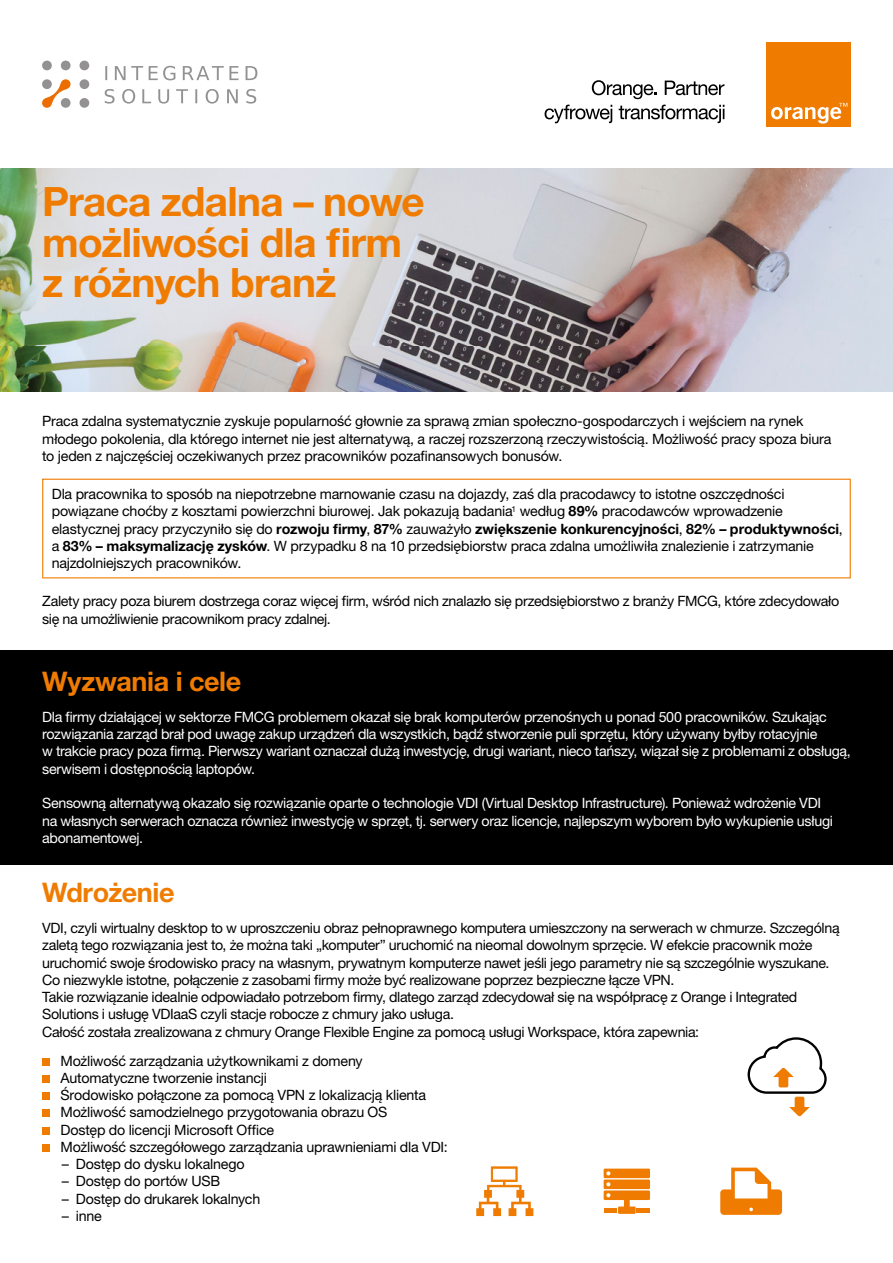
<style>
.page{position:relative;width:893px;height:1263px;background:#fff}
.page>*{position:absolute;margin:0;border:0;box-sizing:border-box;transform-origin:0 0}
.t1{font:700 40.5px/40.5px "Helvetica Neue LT Pro";letter-spacing:-.02em;color:#ef7c00}
.t2{font:700 27px "Helvetica Neue LT Pro";letter-spacing:-.015em;color:#ef7c00}
.t3{font:14.25px/17.2px "Helvetica Neue LT Pro";letter-spacing:-.02em;color:#000}
.t4{font:14.25px/17.2px "Helvetica Neue LT Pro";letter-spacing:-.025em;color:#fff}
.s1{font-weight:700}
</style>
<div class="page">
<img style="left:0;top:168px;width:893px;height:223px">
<div style="left:0;top:650px;width:893px;height:214px;background:#000"></div>
<svg style="left:42px;top:479px;width:809px;height:99px"></svg>
<div style="left:42px;top:1058px;width:8px;height:7px;background:#ef7c00"></div>
<div style="left:42px;top:1075px;width:8px;height:8px;background:#ef7c00"></div>
<div style="left:42px;top:1092px;width:8px;height:8px;background:#ef7c00"></div>
<div style="left:42px;top:1110px;width:8px;height:7px;background:#ef7c00"></div>
<div style="left:42px;top:1127px;width:8px;height:7px;background:#ef7c00"></div>
<div style="left:42px;top:1144px;width:8px;height:8px;background:#ef7c00"></div>
<div style="left:767px;top:42px;width:84px;height:84px;background:#ef7c00"></div>
<svg style="left:771px;top:103px;width:76px;height:21px"></svg>
<svg style="left:748px;top:1037px;width:79px;height:79px"></svg>
<svg style="left:476px;top:1166px;width:57px;height:50px"></svg>
<svg style="left:604px;top:1168px;width:46px;height:46px"></svg>
<svg style="left:720px;top:1167px;width:62px;height:48px"></svg>
<svg style="left:79px;top:98px;width:10px;height:10px"></svg>
<svg style="left:79px;top:61px;width:10px;height:10px"></svg>
<svg style="left:79px;top:79px;width:10px;height:10px"></svg>
<svg style="left:60px;top:61px;width:11px;height:10px"></svg>
<svg style="left:42px;top:61px;width:10px;height:10px"></svg>
<svg style="left:42px;top:79px;width:29px;height:29px"></svg>
<svg style="left:105px;top:66px;width:38px;height:14px"></svg>
<svg style="left:149px;top:66px;width:26px;height:14px"></svg>
<svg style="left:183px;top:66px;width:74px;height:14px"></svg>
<svg style="left:105px;top:89px;width:30px;height:15px"></svg>
<svg style="left:142px;top:89px;width:114px;height:15px"></svg>
<svg style="left:592px;top:80px;width:65px;height:19px"></svg>
<svg style="left:665px;top:81px;width:59px;height:14px"></svg>
<svg style="left:545px;top:105px;width:67px;height:18px"></svg>
<svg style="left:619px;top:105px;width:105px;height:18px"></svg>
<h1 class="t1" style="left:42px;top:180px;width:384px">Praca zdalna – nowe możliwości dla firm z różnych branż</h1>
<p class="t3" style="left:42px;top:413px;width:791px">Praca zdalna systematycznie zyskuje popularność głownie za sprawą zmian społeczno-gospodarczych i wejściem na rynek młodego pokolenia, dla którego internet nie jest alternatywą, a raczej rozszerzoną rzeczywistością. Możliwość pracy spoza biura to jeden z najczęściej oczekiwanych przez pracowników pozafinansowych bonusów.</p>
<p class="t3" style="left:52px;top:485px;width:793px">Dla pracownika to sposób na niepotrzebne marnowanie czasu na dojazdy, zaś dla pracodawcy to istotne oszczędności powiązane choćby z kosztami powierzchni biurowej. Jak pokazują badania<sup>1</sup> według <span class="s1">89%</span> pracodawców wprowadzenie elastycznej pracy przyczyniło się do <span class="s1">rozwoju firmy</span>, <span class="s1">87%</span> zauważyło <span class="s1">zwiększenie konkurencyjności</span>, <span class="s1">82% – produktywności</span>, a <span class="s1">83% – maksymalizację zysków</span>. W przypadku 8 na 10 przedsiębiorstw praca zdalna umożliwiła znalezienie i zatrzymanie najzdolniejszych pracowników.</p>
<p class="t3" style="left:42px;top:592px;width:799px">Zalety pracy poza biurem dostrzega coraz więcej firm, wśród nich znalazło się przedsiębiorstwo z branży FMCG, które zdecydowało się na umożliwienie pracownikom pracy zdalnej.</p>
<h2 class="t2" style="left:42px;top:664px;width:201px">Wyzwania i cele</h2>
<p class="t4" style="left:42px;top:708px;width:810px">Dla firmy działającej w sektorze FMCG problemem okazał się brak komputerów przenośnych u ponad 500 pracowników. Szukając rozwiązania zarząd brał pod uwagę zakup urządzeń dla wszystkich, bądź stworzenie puli sprzętu, który używany byłby rotacyjnie<br>w trakcie pracy poza firmą. Pierwszy wariant oznaczał dużą inwestycję, drugi wariant, nieco tańszy, wiązał się z problemami z obsługą, serwisem i dostępnością laptopów.</p>
<p class="t4" style="left:42px;top:794px;width:792px">Sensowną alternatywą okazało się rozwiązanie oparte o technologie VDI (Virtual Desktop Infrastructure). Ponieważ wdrożenie VDI na własnych serwerach oznacza również inwestycję w sprzęt, tj. serwery oraz licencje, najlepszym wyborem było wykupienie usługi abonamentowej.</p>
<h2 class="t2" style="left:42px;top:875px;width:134px">Wdrożenie</h2>
<p class="t3" style="left:42px;top:919px;width:799px">VDI, czyli wirtualny desktop to w uproszczeniu obraz pełnoprawnego komputera umieszczony na serwerach w chmurze. Szczególną zaletą tego rozwiązania jest to, że można taki „komputer” uruchomić na nieomal dowolnym sprzęcie. W efekcie pracownik może uruchomić swoje środowisko pracy na własnym, prywatnym komputerze nawet jeśli jego parametry nie są szczególnie wyszukane.<br>Co niezwykle istotne, połączenie z zasobami firmy może być realizowane poprzez bezpieczne łącze VPN.<br>Takie rozwiązanie idealnie odpowiadało potrzebom firmy, dlatego zarząd zdecydował się na współpracę z Orange i Integrated Solutions i usługę VDIaaS czyli stacje robocze z chmury jako usługa.<br>Całość została zrealizowana z chmury Orange Flexible Engine za pomocą usługi Workspace, która zapewnia:</p>
<p class="t3" style="left:61px;top:1052px;width:389px">Możliwość zarządzania użytkownikami z domeny Automatyczne tworzenie instancji<br>Środowisko połączone za pomocą VPN z lokalizacją klienta Możliwość samodzielnego przygotowania obrazu OS<br>Dostęp do licencji Microsoft Office<br>Możliwość szczegółowego zarządzania uprawnieniami dla VDI:</p>
<p class="t3" style="left:62px;top:1155px;width:185px">– Dostęp do dysku lokalnego</p>
<p class="t3" style="left:62px;top:1172px;width:160px">– Dostęp do portów USB</p>
<p class="t3" style="left:62px;top:1190px;width:200px">– Dostęp do drukarek lokalnych</p>
<p class="t3" style="left:62px;top:1207px;width:42px">– inne</p>
</div>
